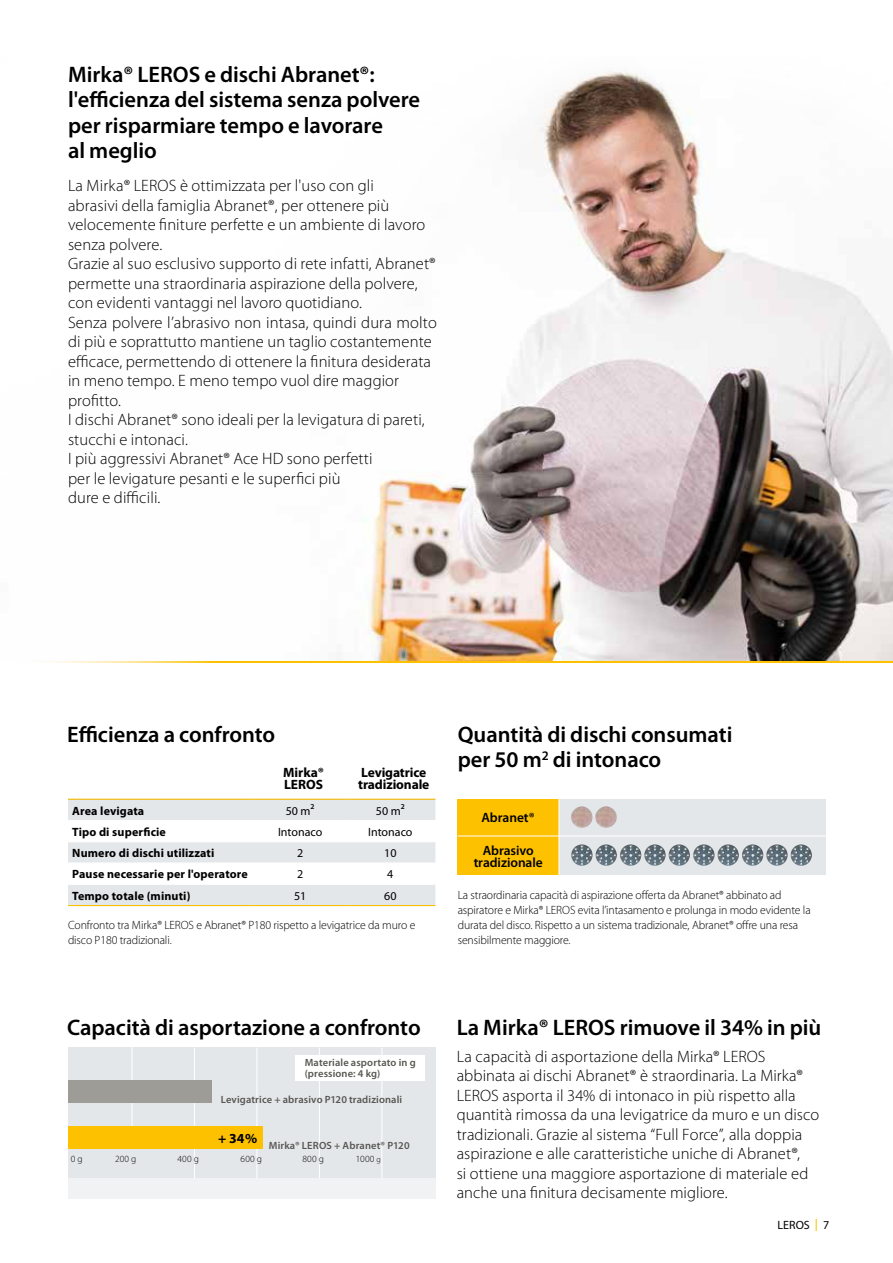
<style>
.page{position:relative;width:893px;height:1263px;background:#fff}
.page>*{position:absolute;margin:0;border:0;box-sizing:border-box;transform-origin:0 0}
.t1{font:600 22.5px/25.5px "Myriad Pro";color:#000}
.t2{font:300 16.5px/19.5px "Myriad Pro";letter-spacing:.01em;color:#000}
.t3{font:700 13.8px "Myriad Pro";color:#000}
.t4{font:700 13.5px/12px "Myriad Pro";letter-spacing:-.01em;color:#000}
.t5{font:600 13.5px/12px "Myriad Pro";letter-spacing:-.005em;color:#000;text-align:center}
.t6{font:300 12px/15px "Myriad Pro";letter-spacing:-.01em;color:#000}
.t7{font:700 12px "Myriad Pro";letter-spacing:.01em;color:#000}
.t8{font:12px "Myriad Pro";color:#000}
.t9{font:600 10.5px/11.1px "Myriad Pro";letter-spacing:.015em;color:#575652}
.t10{font:300 9.45px "Myriad Pro";letter-spacing:.03em;color:#000}
.t11{font:600 7.5px "Myriad Pro";color:#000}
.s1{font-size:7.95px}
</style>
<div class="page">
<hr style="left:0;top:660px;width:893px;height:3px;background:#fdc100">
<div style="left:68px;top:1047px;width:367px;height:152px;background:#e4e7ea"></div>
<hr style="left:132px;top:1008px;width:1px;height:131px;background:#fff">
<div style="left:68px;top:1178px;width:367px;height:21px;background:#f1f2f4"></div>
<hr style="left:194px;top:1047px;width:1px;height:131px;background:#fff">
<hr style="left:257px;top:1047px;width:1px;height:131px;background:#fff">
<hr style="left:319px;top:1047px;width:1px;height:131px;background:#fff">
<hr style="left:382px;top:1047px;width:1px;height:131px;background:#fff">
<div style="left:68px;top:1080px;width:143px;height:23px;background:#9d9c97"></div>
<div style="left:68px;top:1126px;width:194px;height:23px;background:#fdc100"></div>
<div style="left:295px;top:1055px;width:130px;height:25px;background:#fff"></div>
<svg style="left:560px;top:799px;width:266px;height:75px;background:#cdd1d5"></svg>
<div style="left:458px;top:799px;width:101px;height:75px;background:#fdc100"></div>
<svg style="left:571px;top:806px;width:11px;height:11px"></svg>
<svg style="left:595px;top:806px;width:11px;height:11px"></svg>
<hr style="left:458px;top:836px;width:368px;height:1px;background:#fff">
<img style="left:363px;top:72px;width:530px;height:588px">
<svg style="left:68px;top:799px;width:367px;height:106px"></svg>
<hr style="left:255px;top:841px;width:90px;height:1px;background:#fff">
<hr style="left:345px;top:841px;width:90px;height:1px;background:#fff">
<hr style="left:68px;top:884px;width:187px;height:1px;background:#fff">
<hr style="left:255px;top:884px;width:90px;height:1px;background:#fff">
<hr style="left:345px;top:884px;width:90px;height:1px;background:#fff">
<hr style="left:68px;top:905px;width:187px;height:1px;background:#fdc100">
<hr style="left:255px;top:905px;width:90px;height:1px;background:#fdc100">
<hr style="left:345px;top:905px;width:90px;height:1px;background:#fdc100">
<h1 class="t1" style="left:68px;top:62px;width:354px">Mirka® LEROS e dischi Abranet®: l'efficienza del sistema senza polvere per risparmiare tempo e lavorare<br>al meglio</h1>
<p class="t2" style="left:68px;top:176px;width:370px">La Mirka® LEROS è ottimizzata per l'uso con gli<br>abrasivi della famiglia Abranet®, per ottenere più velocemente finiture perfette e un ambiente di lavoro senza polvere.<br>Grazie al suo esclusivo supporto di rete infatti, Abranet® permette una straordinaria aspirazione della polvere, con evidenti vantaggi nel lavoro quotidiano.<br>Senza polvere l’abrasivo non intasa, quindi dura molto di più e soprattutto mantiene un taglio costantemente efficace, permettendo di ottenere la finitura desiderata in meno tempo. E meno tempo vuol dire maggior profitto.<br>I dischi Abranet® sono ideali per la levigatura di pareti, stucchi e intonaci.<br>I più aggressivi Abranet® Ace HD sono perfetti<br>per le levigature pesanti e le superfici più<br>dure e difficili.</p>
<h1 class="t1" style="left:67px;top:722px;width:210px">Efficienza a confronto</h1>
<p class="t4" style="left:283px;top:766px;width:42px">Mirka®<br>LEROS</p>
<p class="t4" style="left:358px;top:766px;width:73px">Levigatrice tradizionale</p>
<p class="t11" style="left:311px;top:802px;width:6px">2</p>
<p class="t7" style="left:72px;top:803px;width:74px">Area levigata</p>
<p class="t8" style="left:286px;top:804px;width:26px">50 m</p>
<p class="t11" style="left:401px;top:802px;width:6px">2</p>
<p class="t8" style="left:376px;top:804px;width:26px">50 m</p>
<p class="t7" style="left:72px;top:824px;width:95px">Tipo di superficie</p>
<p class="t8" style="left:278px;top:825px;width:46px">Intonaco</p>
<p class="t8" style="left:368px;top:825px;width:46px">Intonaco</p>
<p class="t7" style="left:72px;top:845px;width:143px">Numero di dischi utilizzati</p>
<p class="t8" style="left:297px;top:846px;width:8px">2</p>
<p class="t8" style="left:384px;top:846px;width:14px">10</p>
<p class="t7" style="left:72px;top:866px;width:177px">Pause necessarie per l'operatore</p>
<p class="t8" style="left:297px;top:868px;width:8px">2</p>
<p class="t8" style="left:387px;top:868px;width:8px">4</p>
<p class="t7" style="left:72px;top:888px;width:120px">Tempo totale (minuti)</p>
<p class="t8" style="left:294px;top:889px;width:14px">51</p>
<p class="t8" style="left:384px;top:889px;width:14px">60</p>
<p class="t6" style="left:68px;top:917px;width:349px">Confronto tra Mirka® LEROS e Abranet® P180 rispetto a levigatrice da muro e disco P180 tradizionali.</p>
<h1 class="t1" style="left:458px;top:722px;width:276px">Quantità di dischi consumati per 50 m<sup>2</sup> di intonaco</h1>
<p class="t5" style="left:481px;top:812px;width:55px">Abranet®</p>
<p class="t5" style="left:474px;top:844px;width:71px">Abrasivo tradizionale</p>
<p class="t6" style="left:458px;top:887px;width:354px">La straordinaria capacità di aspirazione offerta da Abranet® abbinato ad aspiratore e Mirka® LEROS evita l’intasamento e prolunga in modo evidente la durata del disco. Rispetto a un sistema tradizionale, Abranet® offre una resa sensibilmente maggiore.</p>
<h1 class="t1" style="left:67px;top:1014px;width:355px">Capacità di asportazione a confronto</h1>
<p class="t9" style="left:305px;top:1057px;width:112px">Materiale asportato in g (pressione: 4 kg)</p>
<p class="t9" style="left:221px;top:1094px;width:183px">Levigatrice + abrasivo P120 tradizionali</p>
<p class="t9" style="left:269px;top:1140px;width:142px">Mirka® LEROS + Abranet® P120</p>
<p class="t3" style="left:218px;top:1129px;width:41px">+34 %</p>
<p class="t10" style="left:71px;top:1154px;width:13px">0 g</p>
<p class="t10" style="left:115px;top:1154px;width:23px">200 g</p>
<p class="t10" style="left:177px;top:1154px;width:23px">400 g</p>
<p class="t10" style="left:241px;top:1154px;width:23px">600 g</p>
<p class="t10" style="left:302px;top:1154px;width:23px">800 g</p>
<p class="t10" style="left:356px;top:1154px;width:27px">1000 <span class="s1">g</span></p>
<h1 class="t1" style="left:457px;top:1014px;width:366px">La Mirka® LEROS rimuove il 34% in più</h1>
<p class="t2" style="left:457px;top:1046px;width:364px">La capacità di asportazione della Mirka® LEROS abbinata ai dischi Abranet® è straordinaria. La Mirka® LEROS asporta il 34% di intonaco in più rispetto alla quantità rimossa da una levigatrice da muro e un disco tradizionali. Grazie al sistema “Full Force”, alla doppia aspirazione e alle caratteristiche uniche di Abranet®,<br>si ottiene una maggiore asportazione di materiale ed anche una finitura decisamente migliore.</p>
<p class="t8" style="left:777px;top:1219px;width:53px">LEROS <sup>|</sup> 7</p>
</div>
